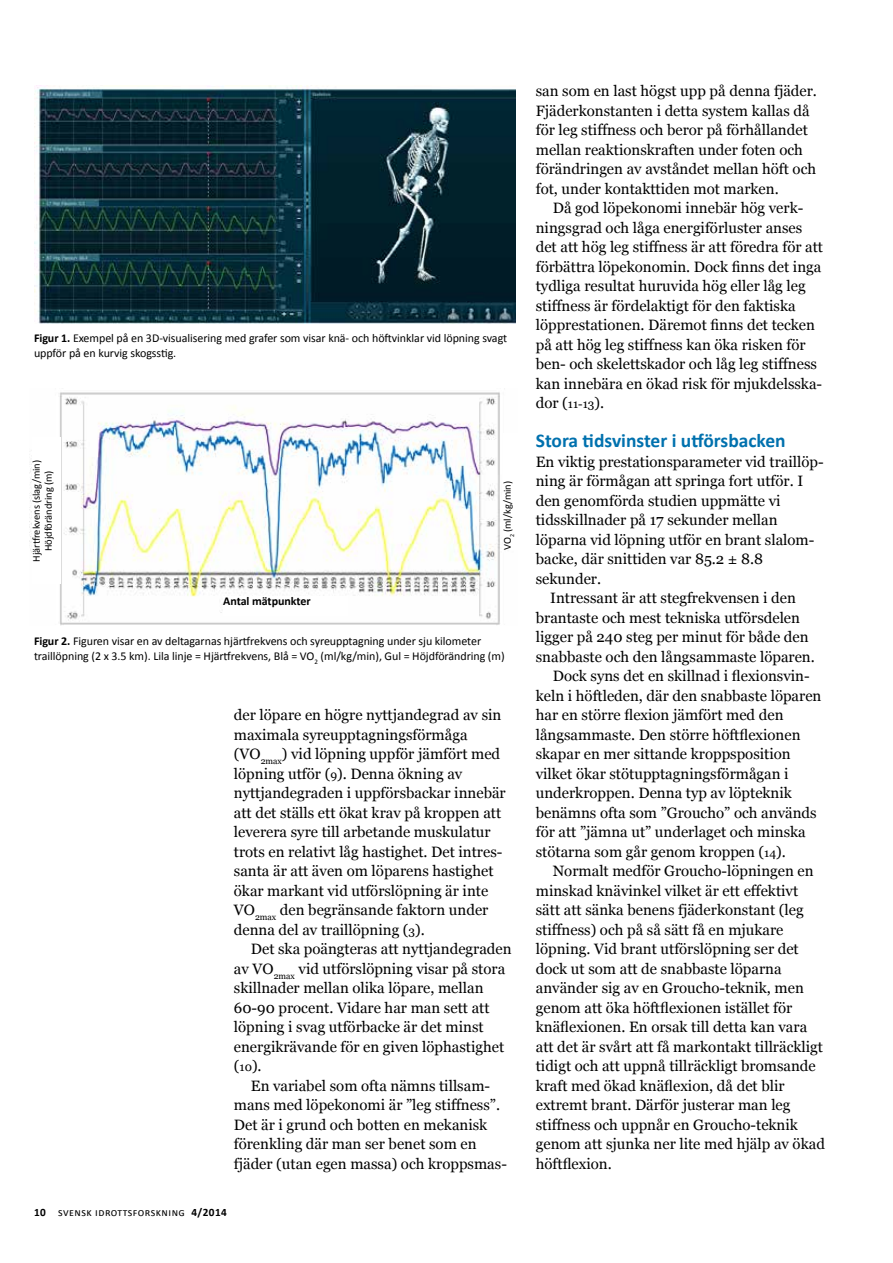
<style>
.page{position:relative;width:893px;height:1263px;background:#fff}
.page>*{position:absolute;margin:0;border:0;box-sizing:border-box;transform-origin:0 0}
.t1{font:700 19.5px "Calibri";color:#0071ae}
.t2{font:15px/19.5px "Georgia";color:#000}
.t3{font:12px/15px "Calibri";letter-spacing:-.005em;color:#000}
.t4{font:700 12px "Calibri";letter-spacing:-.005em;color:#000}
.t5{font:11.25px "Calibri";letter-spacing:.04em;color:#000}
.t6{font:10.5px/12px "Calibri";letter-spacing:-.005em;color:#000;text-align:center}
.s1{font-weight:700}
.s2{font-size:12px}
</style>
<div class="page">
<img style="left:34px;top:85px;width:481px;height:238px">
<img style="left:30px;top:392px;width:470px;height:233px">
<div style="left:32px;top:438px;width:29px;height:146px;background:#fff"></div>
<div style="left:223px;top:596px;width:125px;height:20px;background:#fff"></div>
<p class="t3" style="left:34px;top:329px;width:475px"><span class="s1">Figur 1.</span> Exempel på en 3D-visualisering med grafer som visar knä- och höftvinklar vid löpning svagt uppför på en kurvig skogsstig.</p>
<p class="t6" style="left:30px;top:562px;width:103px;rotate:-90deg">Hjärtfrekvens (slag/min)<br>Höjdförändring (m)</p>
<p class="t4" style="left:223px;top:594px;width:89px">Antal mätpunkter</p>
<p class="t6" style="left:501px;top:550px;width:71px;rotate:-90deg">VO<sub>2</sub> (ml/kg/min)</p>
<p class="t3" style="left:34px;top:633px;width:472px"><span class="s1">Figur 2.</span> Figuren visar en av deltagarnas hjärtfrekvens och syreupptagning under sju kilometer traillöpning (2 x 3.5 km). Lila linje = Hjärtfrekvens, Blå = VO<sub>2</sub> (ml/kg/min), Gul = Höjdförändring (m)</p>
<p class="t2" style="left:234px;top:704px;width:273px">der löpare en högre nyttjandegrad av sin maximala syreupptagningsförmåga (VO<sub>2max</sub>) vid löpning uppför jämfört med löpning utför (<span class="s2">9</span>). Denna ökning av nyttjandegraden i uppförsbackar innebär att det ställs ett ökat krav på kroppen att leverera syre till arbetande muskulatur trots en relativt låg hastighet. Det intres&shy;santa är att även om löparens hastighet ökar markant vid utförslöpning är inte VO<sub>2max</sub> den begränsande faktorn under denna del av traillöpning (<span class="s2">3</span>).</p>
<p class="t2" style="left:234px;top:938px;width:279px;text-indent:17px">Det ska poängteras att nyttjandegraden av VO<sub>2max</sub> vid utförslöpning visar på stora skillnader mellan olika löpare, mellan 60-90 procent. Vidare har man sett att löpning i svag utförbacke är det minst energikrävande för en given löphastighet (<span class="s2">10</span>).</p>
<p class="t2" style="left:234px;top:1075px;width:275px;text-indent:17px">En variabel som ofta nämns tillsam&shy;mans med löpekonomi är ”leg stiffness”.<br>Det är i grund och botten en mekanisk förenkling där man ser benet som en fjäder (utan egen massa) och kroppsmas-</p>
<p class="t5" style="left:34px;top:1205px;width:194px"><span class="s1">10</span> svensk idrottsforskning <span class="s1">4/2014</span></p>
<p class="t2" style="left:536px;top:80px;width:283px">san som en last högst upp på denna fjäder.<br>Fjäderkonstanten i detta system kallas då för leg stiffness och beror på förhållandet mellan reaktionskraften under foten och förändringen av avståndet mellan höft och fot, under kontakttiden mot marken.</p>
<p class="t2" style="left:536px;top:197px;width:289px;text-indent:17px">Då god löpekonomi innebär hög verk&shy;ningsgrad och låga energiförluster anses det att hög leg stiffness är att föredra för att förbättra löpekonomin. Dock finns det inga tydliga resultat huruvida hög eller låg leg stiffness är fördelaktigt för den faktiska löpprestationen. Däremot finns det tecken på att hög leg stiffness kan öka risken för ben- och skelettskador och låg leg stiffness kan innebära en ökad risk för mjukdelsska&shy;dor (<span class="s2">11-13</span>).</p>
<h1 class="t1" style="left:536px;top:428px;width:251px">Stora tidsvinster i utförsbacken</h1>
<p class="t2" style="left:536px;top:451px;width:289px">En viktig prestationsparameter vid traillöp-</p>
<p class="t2" style="left:536px;top:470px;width:269px">ning är förmågan att springa fort utför. I</p>
<p class="t2" style="left:536px;top:490px;width:246px">den genomförda studien uppmätte vi</p>
<p class="t2" style="left:536px;top:509px;width:243px">tidsskillnader på 17 sekunder mellan</p>
<p class="t2" style="left:536px;top:529px;width:280px">löparna vid löpning utför en brant slalom-</p>
<p class="t2" style="left:536px;top:548px;width:229px">backe, där snittiden var 85.2 ± 8.8</p>
<p class="t2" style="left:536px;top:568px;width:67px">sekunder.</p>
<p class="t2" style="left:550px;top:587px;width:247px">Intressant är att stegfrekvensen i den</p>
<p class="t2" style="left:536px;top:607px;width:266px">brantaste och mest tekniska utförsdelen</p>
<p class="t2" style="left:536px;top:626px;width:274px">ligger på 240 steg per minut för både den</p>
<p class="t2" style="left:536px;top:646px;width:281px">snabbaste och den långsammaste löparen.</p>
<p class="t2" style="left:553px;top:665px;width:258px">Dock syns det en skillnad i flexionsvin-</p>
<p class="t2" style="left:536px;top:685px;width:287px">keln i höftleden, där den snabbaste löparen</p>
<p class="t2" style="left:536px;top:704px;width:249px">har en större flexion jämfört med den</p>
<p class="t2" style="left:536px;top:724px;width:266px">långsammaste. Den större höftflexionen</p>
<p class="t2" style="left:536px;top:743px;width:256px">skapar en mer sittande kroppsposition</p>
<p class="t2" style="left:536px;top:763px;width:254px">vilket ökar stötupptagningsförmågan i</p>
<p class="t2" style="left:536px;top:782px;width:258px">underkroppen. Denna typ av löpteknik</p>
<p class="t2" style="left:536px;top:802px;width:282px">benämns ofta som ”Groucho” och används</p>
<p class="t2" style="left:536px;top:821px;width:271px">för att ”jämna ut” underlaget och minska</p>
<p class="t2" style="left:536px;top:841px;width:252px">stötarna som går genom kroppen (<span class="s2">14</span>).</p>
<p class="t2" style="left:553px;top:860px;width:262px">Normalt medför Groucho-löpningen en</p>
<p class="t2" style="left:536px;top:880px;width:264px">minskad knävinkel vilket är ett effektivt</p>
<p class="t2" style="left:536px;top:899px;width:269px">sätt att sänka benens fjäderkonstant (leg</p>
<p class="t2" style="left:536px;top:919px;width:249px">stiffness) och på så sätt få en mjukare</p>
<p class="t2" style="left:536px;top:938px;width:264px">löpning. Vid brant utförslöpning ser det</p>
<p class="t2" style="left:536px;top:958px;width:247px">dock ut som att de snabbaste löparna</p>
<p class="t2" style="left:536px;top:977px;width:270px">använder sig av en Groucho-teknik, men</p>
<p class="t2" style="left:536px;top:997px;width:258px">genom att öka höftflexionen istället för</p>
<p class="t2" style="left:536px;top:1016px;width:273px">knäflexionen. En orsak till detta kan vara</p>
<p class="t2" style="left:536px;top:1036px;width:289px">att det är svårt att få markontakt tillräckligt</p>
<p class="t2" style="left:536px;top:1055px;width:281px">tidigt och att uppnå tillräckligt bromsande</p>
<p class="t2" style="left:536px;top:1075px;width:250px">kraft med ökad knäflexion, då det blir</p>
<p class="t2" style="left:536px;top:1094px;width:256px">extremt brant. Därför justerar man leg</p>
<p class="t2" style="left:536px;top:1114px;width:264px">stiffness och uppnår en Groucho-teknik</p>
<p class="t2" style="left:536px;top:1133px;width:291px">genom att sjunka ner lite med hjälp av ökad</p>
<p class="t2" style="left:536px;top:1153px;width:77px">höftflexion.</p>
</div>
